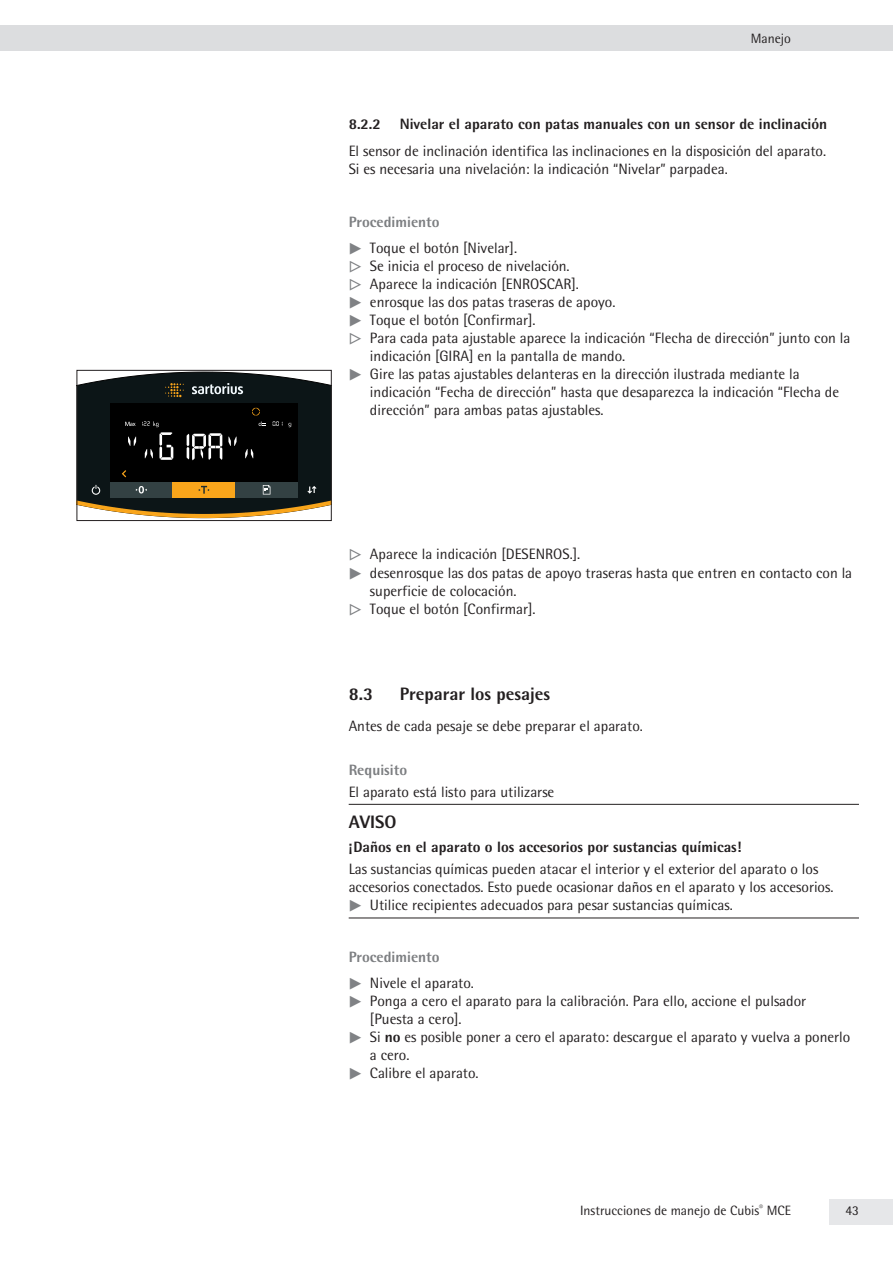
<style>
.page{position:relative;width:893px;height:1263px;background:#fff}
.page>*{position:absolute;margin:0;border:0;box-sizing:border-box;transform-origin:0 0}
.t1{font:800 18px "Sartorius Rotis Sans 2013";color:#231f20}
.t2{font:15px/18px "Sartorius Rotis Sans 2013";color:#231f20}
.t3{font:800 15px "Sartorius Rotis Sans 2013";color:#231f20}
.t4{font:800 15px "Sartorius Rotis Sans 2013";color:#7c7e81}
.t5{font:13.5px "Sartorius Rotis Sans 2013";color:#231f20}
.s1{font-weight:800;color:#7c7e81}
.s2{font-family:"PIK7";color:#808285}
.s3{font-weight:800}
</style>
<div class="page">
<div style="left:0;top:26px;width:893px;height:25px;background:#dcdddf"></div>
<div style="left:829px;top:1199px;width:64px;height:26px;background:#e6e7e9"></div>
<hr style="left:349px;top:804px;width:510px;height:1px;background:#231f20">
<hr style="left:349px;top:917px;width:510px;height:1px;background:#231f20">
<svg style="left:79px;top:372px;width:251px;height:146px;background:#2b2a23"></svg>
<div style="left:77px;top:370px;width:255px;height:151px;border:1px solid #231f20"></div>
<p class="t5" style="left:751px;top:31px;width:42px">Manejo</p>
<p class="t3" style="left:349px;top:115px;width:34px">8.2.2</p>
<p class="t3" style="left:400px;top:115px;width:429px">Nivelar el aparato con patas manuales con un sensor de inclinación</p>
<p class="t2" style="left:349px;top:142px;width:477px">El sensor de inclinación identifica las inclinaciones en la disposición del aparato.<br>Si es necesaria una nivelación: la indicación “Nivelar” parpadea.</p>
<p class="t2" style="left:349px;top:208px;width:168px;line-height:26.5px"><span class="s1">Procedimiento<br></span><span class="s2">t</span> Toque el botón [Nivelar].</p>
<p class="t2" style="left:349px;top:257px;width:221px"><span class="s2">y</span> Se inicia el proceso de nivelación.</p>
<p class="t2" style="left:349px;top:275px;width:230px"><span class="s2">y</span> Aparece la indicación [ENROSCAR].</p>
<p class="t2" style="left:349px;top:293px;width:267px"><span class="s2">t</span> enrosque las dos patas traseras de apoyo.</p>
<p class="t2" style="left:349px;top:311px;width:187px"><span class="s2">t</span> Toque el botón [Confirmar].</p>
<p class="t2" style="left:349px;top:329px;width:503px"><span class="s2">y</span> Para cada pata ajustable aparece la indicación “Flecha de dirección” junto con la</p>
<p class="t2" style="left:370px;top:347px;width:255px">indicación [GIRA] en la pantalla de mando.</p>
<p class="t2" style="left:349px;top:365px;width:452px"><span class="s2">t</span> Gire las patas ajustables delanteras en la dirección ilustrada mediante la</p>
<p class="t2" style="left:370px;top:383px;width:471px">indicación “Fecha de dirección” hasta que desaparezca la indicación “Flecha de</p>
<p class="t2" style="left:370px;top:401px;width:234px">dirección” para ambas patas ajustables.</p>
<p class="t2" style="left:349px;top:545px;width:232px"><span class="s2">y</span> Aparece la indicación [DESENROS.].</p>
<p class="t2" style="left:349px;top:563px;width:505px"><span class="s2">t</span> desenrosque las dos patas de apoyo traseras hasta que entren en contacto con la</p>
<p class="t2" style="left:370px;top:581px;width:147px">superficie de colocación.</p>
<p class="t2" style="left:349px;top:599px;width:187px"><span class="s2">y</span> Toque el botón [Confirmar].</p>
<p class="t1" style="left:349px;top:683px;width:26px">8.3</p>
<p class="t1" style="left:400px;top:683px;width:152px">Preparar los pesajes</p>
<p class="t2" style="left:349px;top:717px;width:294px">Antes de cada pesaje se debe preparar el aparato.</p>
<p class="t4" style="left:349px;top:760px;width:60px">Requisito</p>
<p class="t2" style="left:349px;top:783px;width:207px">El aparato está listo para utilizarse</p>
<p class="t1" style="left:349px;top:810px;width:49px">AVISO</p>
<p class="t3" style="left:349px;top:837px;width:394px">¡Daños en el aparato o los accesorios por sustancias químicas!</p>
<p class="t2" style="left:349px;top:860px;width:485px">Las sustancias químicas pueden atacar el interior y el exterior del aparato o los accesorios conectados. Esto puede ocasionar daños en el aparato y los accesorios. <span class="s2">t</span> Utilice recipientes adecuados para pesar sustancias químicas.</p>
<p class="t2" style="left:349px;top:943px;width:125px;line-height:26.5px"><span class="s1">Procedimiento<br></span><span class="s2">t</span> Nivele el aparato.</p>
<p class="t2" style="left:349px;top:992px;width:459px"><span class="s2">t</span> Ponga a cero el aparato para la calibración. Para ello, accione el pulsador</p>
<p class="t2" style="left:370px;top:1010px;width:92px">[Puesta a cero].</p>
<p class="t2" style="left:349px;top:1028px;width:503px"><span class="s2">t</span> Si <span class="s3">no</span> es posible poner a cero el aparato: descargue el aparato y vuelva a ponerlo</p>
<p class="t2" style="left:370px;top:1046px;width:39px">a cero.</p>
<p class="t2" style="left:349px;top:1064px;width:130px"><span class="s2">t</span> Calibre el aparato.</p>
<p class="t5" style="left:580px;top:1202px;width:212px">Instrucciones de manejo de Cubis<sup>®</sup> MCE</p>
<p class="t5" style="left:845px;top:1202px;width:15px">43</p>
</div>
